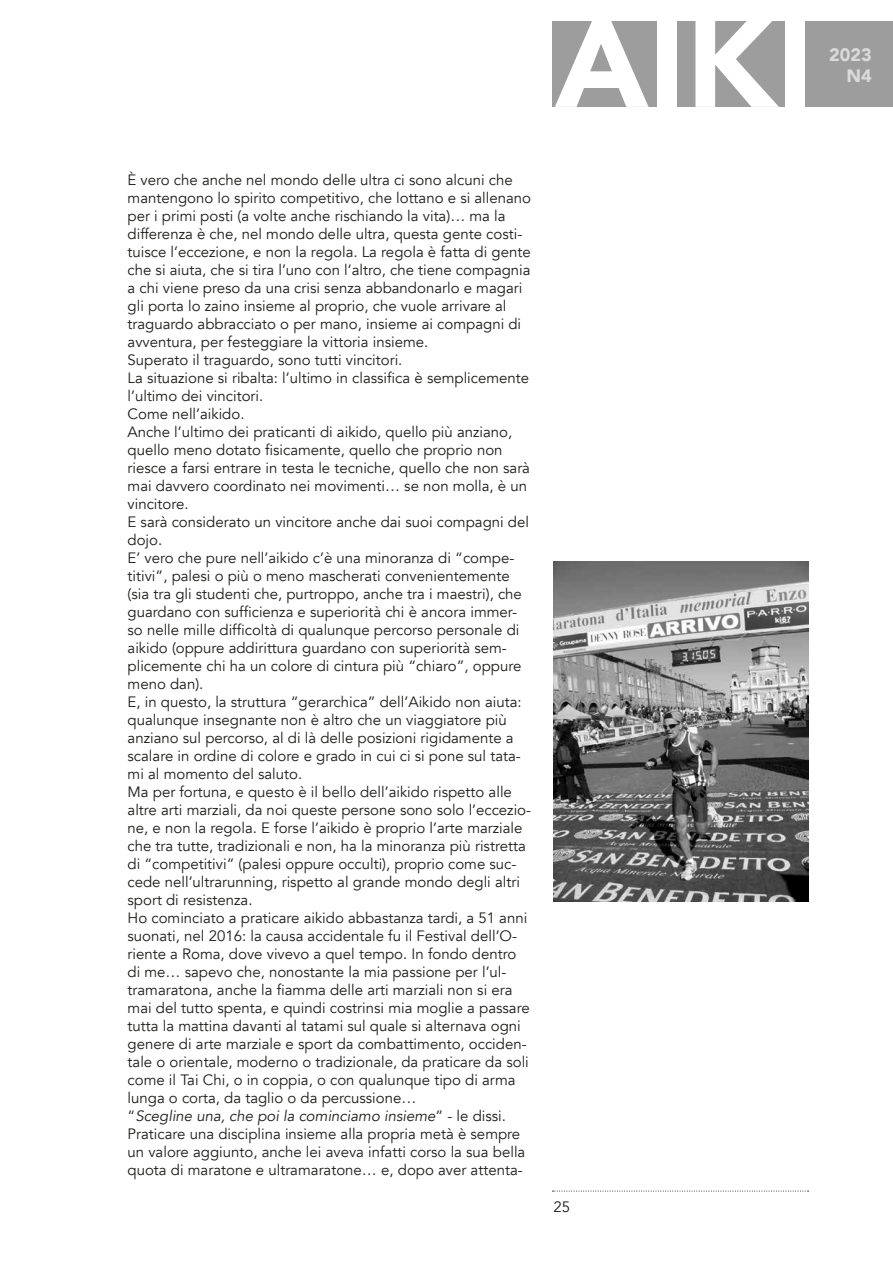
<style>
.page{position:relative;width:893px;height:1263px;background:#fff}
.page>*{position:absolute;margin:0;border:0;box-sizing:border-box;transform-origin:0 0}
.t1{font:900 126px "Avenir";color:#fff}
.t2{font:900 18px/21.6px "Avenir";color:#dadada;text-align:right}
.t3{font:15px/18px "Avenir";color:#1d1d1b}
.s1{font-style:italic}
</style>
<div class="page">
<img style="left:553px;top:561px;width:256px;height:340px">
<div style="left:553px;top:21px;width:340px;height:85px;background:#9d9d9d"></div>
<svg style="left:552px;top:1191px;width:256px;height:1px"></svg>
<h1 class="t1" style="left:555px;top:-45px;width:260px">AIKI</h1>
<p class="t2" style="left:829px;top:43px;width:44px">2023<br>N4</p>
<p class="t3" style="left:128px;top:171px;width:405px">È vero che anche nel mondo delle ultra ci sono alcuni che mantengono lo spirito competitivo, che lottano e si allenano per i primi posti (a volte anche rischiando la vita)… ma la differenza è che, nel mondo delle ultra, questa gente costi&shy;tuisce l’eccezione, e non la regola. La regola è fatta di gente che si aiuta, che si tira l’uno con l’altro, che tiene compagnia a chi viene preso da una crisi senza abbandonarlo e magari gli porta lo zaino insieme al proprio, che vuole arrivare al traguardo abbracciato o per mano, insieme ai compagni di avventura, per festeggiare la vittoria insieme.<br>Superato il traguardo, sono tutti vincitori.<br>La situazione si ribalta: l’ultimo in classifica è semplicemente l’ultimo dei vincitori.<br>Come nell’aikido.<br>Anche l’ultimo dei praticanti di aikido, quello più anziano, quello meno dotato fisicamente, quello che proprio non riesce a farsi entrare in testa le tecniche, quello che non sarà mai davvero coordinato nei movimenti… se non molla, è un vincitore.<br>E sarà considerato un vincitore anche dai suoi compagni del dojo.<br>E’ vero che pure nell’aikido c’è una minoranza di “compe&shy;titivi”, palesi o più o meno mascherati convenientemente (sia tra gli studenti che, purtroppo, anche tra i maestri), che guardano con sufficienza e superiorità chi è ancora immer&shy;so nelle mille difficoltà di qualunque percorso personale di aikido (oppure addirittura guardano con superiorità sem&shy;plicemente chi ha un colore di cintura più “chiaro”, oppure meno dan).<br>E, in questo, la struttura “gerarchica” dell’Aikido non aiuta: qualunque insegnante non è altro che un viaggiatore più anziano sul percorso, al di là delle posizioni rigidamente a scalare in ordine di colore e grado in cui ci si pone sul tata&shy;mi al momento del saluto.<br>Ma per fortuna, e questo è il bello dell’aikido rispetto alle altre arti marziali, da noi queste persone sono solo l’eccezio&shy;ne, e non la regola. E forse l’aikido è proprio l’arte marziale che tra tutte, tradizionali e non, ha la minoranza più ristretta di “competitivi” (palesi oppure occulti), proprio come suc&shy;cede nell’ultrarunning, rispetto al grande mondo degli altri sport di resistenza.<br>Ho cominciato a praticare aikido abbastanza tardi, a 51 anni suonati, nel 2016: la causa accidentale fu il Festival dell’O&shy;riente a Roma, dove vivevo a quel tempo. In fondo dentro di me… sapevo che, nonostante la mia passione per l’ul&shy;tramaratona, anche la fiamma delle arti marziali non si era mai del tutto spenta, e quindi costrinsi mia moglie a passare tutta la mattina davanti al tatami sul quale si alternava ogni genere di arte marziale e sport da combattimento, occiden&shy;tale o orientale, moderno o tradizionale, da praticare da soli come il Tai Chi, o in coppia, o con qualunque tipo di arma lunga o corta, da taglio o da percussione…<br>“<span class="s1">Scegline una, che poi la cominciamo insieme</span>” - le dissi.<br>Praticare una disciplina insieme alla propria metà è sempre un valore aggiunto, anche lei aveva infatti corso la sua bella quota di maratone e ultramaratone… e, dopo aver attenta-</p>
<p class="t3" style="left:553px;top:1198px;width:18px">25</p>
</div>
